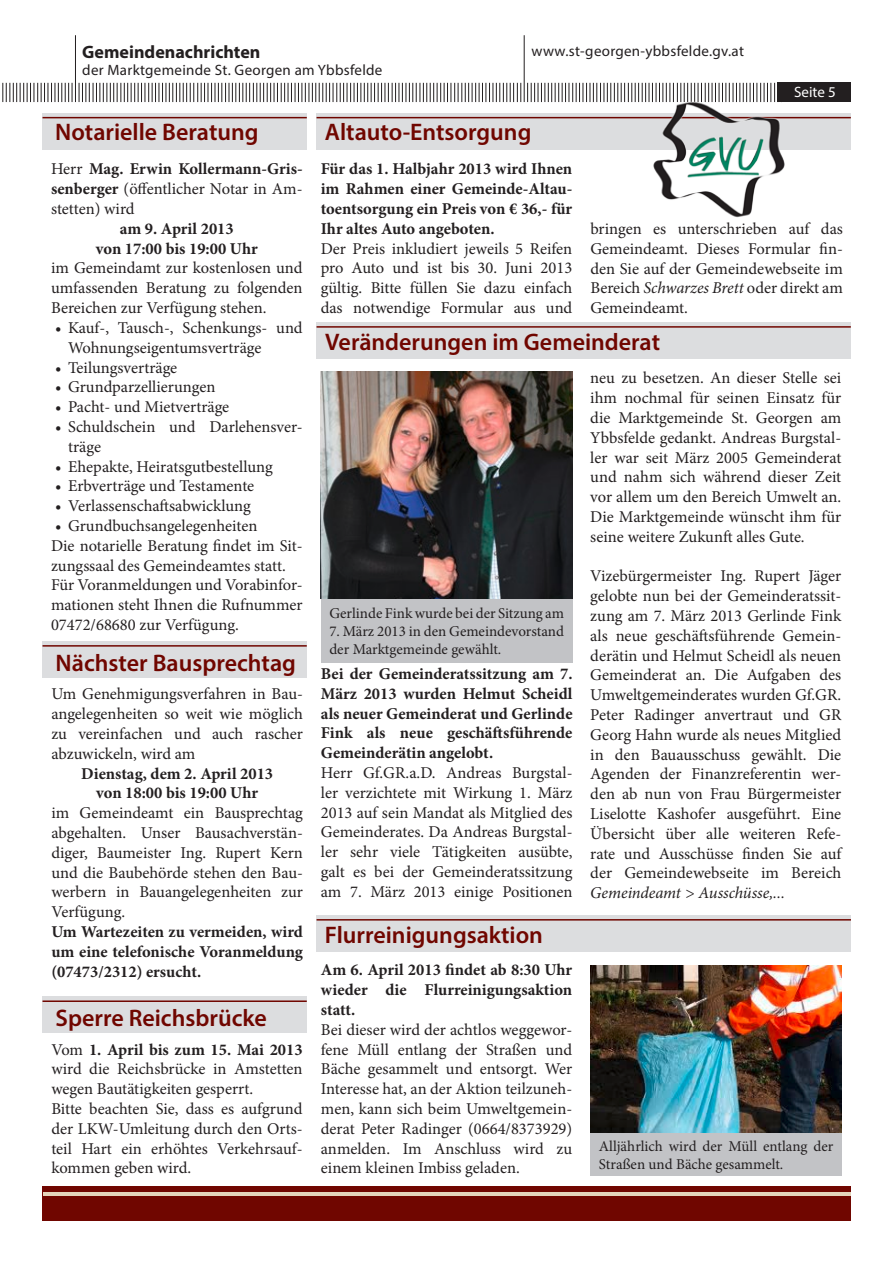
<style>
.page{position:relative;width:893px;height:1263px;background:#fff}
.page>*{position:absolute;margin:0;border:0;box-sizing:border-box;transform-origin:0 0}
.t1{font:600 24px "Myriad Pro";color:#700600}
.t2{font:700 18px "Myriad Pro";color:#231f20}
.t3{font:16.5px/19.8px "Minion Pro";color:#231f20;text-align:justify}
.t4{font:700 16.5px/19.8px "Minion Pro";color:#231f20;text-align:justify}
.t5{font:italic 16.5px "Minion Pro";letter-spacing:-.005em;color:#231f20}
.t6{font:15px/18px "Minion Pro";color:#231f20}
.t7{font:15px "Myriad Pro";letter-spacing:.02em;color:#231f20}
.t8{font:15px "Myriad Pro";color:#fff}
.s1{font-weight:700}
.s2{font-style:italic}
</style>
<div class="page">
<hr style="left:524px;top:35px;width:1px;height:67px;background:#231f20">
<hr style="left:75px;top:35px;width:1px;height:67px;background:#231f20">
<svg style="left:79px;top:83px;width:442px;height:19px"></svg>
<svg style="left:2px;top:83px;width:71px;height:19px"></svg>
<svg style="left:527px;top:83px;width:251px;height:19px"></svg>
<div style="left:778px;top:83px;width:73px;height:19px;background:#231f20"></div>
<div style="left:43px;top:1186px;width:808px;height:34px;background:#700600"></div>
<hr style="left:44px;top:1192px;width:807px;height:4px;background:#e4d4bb">
<div style="left:317px;top:113px;width:534px;height:36px;background:#dcdddf"></div>
<div style="left:317px;top:322px;width:534px;height:37px;background:#dcdddf"></div>
<hr style="left:317px;top:117px;width:534px;height:1px;background:#700600">
<hr style="left:317px;top:326px;width:534px;height:2px;background:#700600">
<div style="left:321px;top:599px;width:251px;height:63px;background:#c2c3c6"></div>
<img style="left:321px;top:371px;width:251px;height:228px">
<div style="left:43px;top:113px;width:264px;height:36px;background:#dcdddf"></div>
<hr style="left:43px;top:117px;width:264px;height:1px;background:#700600">
<div style="left:43px;top:641px;width:264px;height:37px;background:#dcdddf"></div>
<div style="left:43px;top:997px;width:264px;height:36px;background:#dcdddf"></div>
<hr style="left:43px;top:645px;width:264px;height:2px;background:#700600">
<hr style="left:43px;top:1000px;width:264px;height:2px;background:#700600">
<div style="left:317px;top:915px;width:534px;height:37px;background:#dcdddf"></div>
<hr style="left:317px;top:919px;width:534px;height:1px;background:#700600">
<img style="left:652px;top:94px;width:133px;height:124px">
<img style="left:590px;top:965px;width:252px;height:168px">
<div style="left:590px;top:1133px;width:252px;height:42px;background:#c2c3c6"></div>
<p class="t2" style="left:82px;top:40px;width:180px">Gemeindenachrichten</p>
<p class="t7" style="left:532px;top:42px;width:214px">www.st-georgen-ybbsfelde.gv.at</p>
<p class="t7" style="left:82px;top:61px;width:302px">der Marktgemeinde St. Georgen am Ybbsfelde</p>
<p class="t8" style="left:794px;top:83px;width:43px">Seite 5</p>
<h1 class="t1" style="left:55px;top:117px;width:205px">Notarielle Beratung</h1>
<p class="t3" style="left:51px;top:159px;width:253px">Herr <span class="s1">Mag. Erwin Kollermann-Gris&shy;senberger</span> (öffentlicher Notar in Am&shy;stetten) wird</p>
<p class="t4" style="left:96px;top:218px;width:163px;text-align:center">am 9. April 2013<br>von 17:00 bis 19:00 Uhr</p>
<p class="t3" style="left:51px;top:258px;width:253px">im Gemeindamt zur kostenlosen und umfassenden Beratung zu folgenden Bereichen zur Verfügung stehen.</p>
<p class="t3" style="left:68px;top:318px;width:236px;text-indent:-13px">• Kauf-, Tausch-, Schenkungs- und<br>Wohnungseigentumsverträge</p>
<p class="t3" style="left:55px;top:357px;width:124px">• Teilungsverträge</p>
<p class="t3" style="left:55px;top:377px;width:162px">• Grundparzellierungen</p>
<p class="t3" style="left:55px;top:397px;width:176px">• Pacht- und Mietverträge</p>
<p class="t3" style="left:68px;top:417px;width:236px;text-indent:-13px">• Schuldschein und Darlehensver&shy;träge</p>
<p class="t3" style="left:55px;top:456px;width:219px">• Ehepakte, Heiratsgutbestellung</p>
<p class="t3" style="left:55px;top:476px;width:200px">• Erbverträge und Testamente</p>
<p class="t3" style="left:55px;top:496px;width:197px">• Verlassenschaftsabwicklung</p>
<p class="t3" style="left:51px;top:516px;width:253px;text-align:left">• Grundbuchsangelegenheiten<br>Die notarielle Beratung findet im Sit&shy;zungssaal des Gemeindeamtes statt.<br>Für Voranmeldungen und Vorabinfor&shy;mationen steht Ihnen die Rufnummer 07472/68680 zur Verfügung.</p>
<h1 class="t1" style="left:56px;top:647px;width:242px">Nächster Bausprechtag</h1>
<p class="t3" style="left:51px;top:684px;width:253px">Um Genehmigungsverfahren in Bau&shy;angelegenheiten so weit wie möglich zu vereinfachen und auch rascher abzuwickeln, wird am</p>
<p class="t4" style="left:81px;top:763px;width:194px;text-align:center">Dienstag, dem 2. April 2013 von 18:00 bis 19:00 Uhr</p>
<p class="t3" style="left:51px;top:803px;width:253px">im Gemeindeamt ein Bausprechtag abgehalten. Unser Bausachverstän&shy;diger, Baumeister Ing. Rupert Kern und die Baubehörde stehen den Bau&shy;werbern in Bauangelegenheiten zur Verfügung.</p>
<p class="t4" style="left:51px;top:921px;width:253px">Um Wartezeiten zu vermeiden, wird um eine telefonische Voranmeldung (07473/2312) ersucht.</p>
<h1 class="t1" style="left:56px;top:1002px;width:213px">Sperre Reichsbrücke</h1>
<p class="t3" style="left:51px;top:1039px;width:253px;text-align:left">Vom <span class="s1">1. April bis zum 15. Mai 2013 </span>wird die Reichsbrücke in Amstetten wegen Bautätigkeiten gesperrt.<br>Bitte beachten Sie, dass es aufgrund der LKW-Umleitung durch den Orts&shy;teil Hart ein erhöhtes Verkehrsauf&shy;kommen geben wird.</p>
<h1 class="t1" style="left:325px;top:117px;width:208px">Altauto-Entsorgung</h1>
<p class="t4" style="left:321px;top:159px;width:253px">Für das 1. Halbjahr 2013 wird Ihnen im Rahmen einer Gemeinde-Altau&shy;toentsorgung ein Preis von € 36,- für Ihr altes Auto angeboten.</p>
<p class="t3" style="left:321px;top:239px;width:253px">Der Preis inkludiert jeweils 5 Reifen pro Auto und ist bis 30. Juni 2013 gültig. Bitte füllen Sie dazu einfach das notwendige Formular aus und</p>
<p class="t3" style="left:590px;top:219px;width:254px">bringen es unterschrieben auf das Gemeindeamt. Dieses Formular fin&shy;den Sie auf der Gemeindewebseite im Bereich <span class="s2">Schwarzes Brett</span> oder direkt am Gemeindeamt.</p>
<h1 class="t1" style="left:325px;top:326px;width:336px">Veränderungen im Gemeinderat</h1>
<p class="t6" style="left:329px;top:604px;width:236px">Gerlinde Fink wurde bei der Sitzung am</p>
<p class="t6" style="left:329px;top:622px;width:236px">7. März 2013 in den Gemeindevorstand der Marktgemeinde gewählt.</p>
<p class="t4" style="left:321px;top:664px;width:253px">Bei der Gemeinderatssitzung am 7.<br>März 2013 wurden Helmut Scheidl als neuer Gemeinderat und Gerlinde Fink als neue geschäftsführende Gemeinderätin angelobt.</p>
<p class="t3" style="left:321px;top:763px;width:253px">Herr Gf.GR.a.D. Andreas Burgstal&shy;ler verzichtete mit Wirkung 1. März 2013 auf sein Mandat als Mitglied des Gemeinderates. Da Andreas Burgstal&shy;ler sehr viele Tätigkeiten ausübte, galt es bei der Gemeinderatssitzung am 7. März 2013 einige Positionen</p>
<h1 class="t1" style="left:325px;top:919px;width:220px">Flurreinigungsaktion</h1>
<p class="t4" style="left:321px;top:960px;width:253px">Am 6. April 2013 findet ab 8:30 Uhr wieder die Flurreinigungsaktion statt.</p>
<p class="t3" style="left:321px;top:1020px;width:253px">Bei dieser wird der achtlos weggewor&shy;fene Müll entlang der Straßen und Bäche gesammelt und entsorgt. Wer Interesse hat, an der Aktion teilzuneh&shy;men, kann sich beim Umweltgemein&shy;derat Peter Radinger (0664/8373929) anmelden. Im Anschluss wird zu einem kleinen Imbiss geladen.</p>
<p class="t3" style="left:590px;top:368px;width:253px">neu zu besetzen. An dieser Stelle sei ihm nochmal für seinen Einsatz für die Marktgemeinde St. Georgen am Ybbsfelde gedankt. Andreas Burgstal&shy;ler war seit März 2005 Gemeinderat und nahm sich während dieser Zeit vor allem um den Bereich Umwelt an.<br>Die Marktgemeinde wünscht ihm für seine weitere Zukunft alles Gute.</p>
<p class="t3" style="left:590px;top:566px;width:253px">Vizebürgermeister Ing. Rupert Jäger gelobte nun bei der Gemeinderatssit&shy;zung am 7. März 2013 Gerlinde Fink als neue geschäftsführende Gemein&shy;derätin und Helmut Scheidl als neuen Gemeinderat an. Die Aufgaben des Umweltgemeinderates wurden Gf.GR.<br>Peter Radinger anvertraut und GR Georg Hahn wurde als neues Mitglied in den Bauausschuss gewählt. Die Agenden der Finanzreferentin wer&shy;den ab nun von Frau Bürgermeister Liselotte Kashofer ausgeführt. Eine Übersicht über alle weiteren Refe&shy;rate und Ausschüsse finden Sie auf der Gemeindewebseite im Bereich</p>
<p class="t5" style="left:590px;top:882px;width:196px">Gemeindeamt &gt; Ausschüsse,...</p>
<p class="t6" style="left:599px;top:1137px;width:236px">Alljährlich wird der Müll entlang der<br>Straßen und Bäche gesammelt.</p>
</div>
